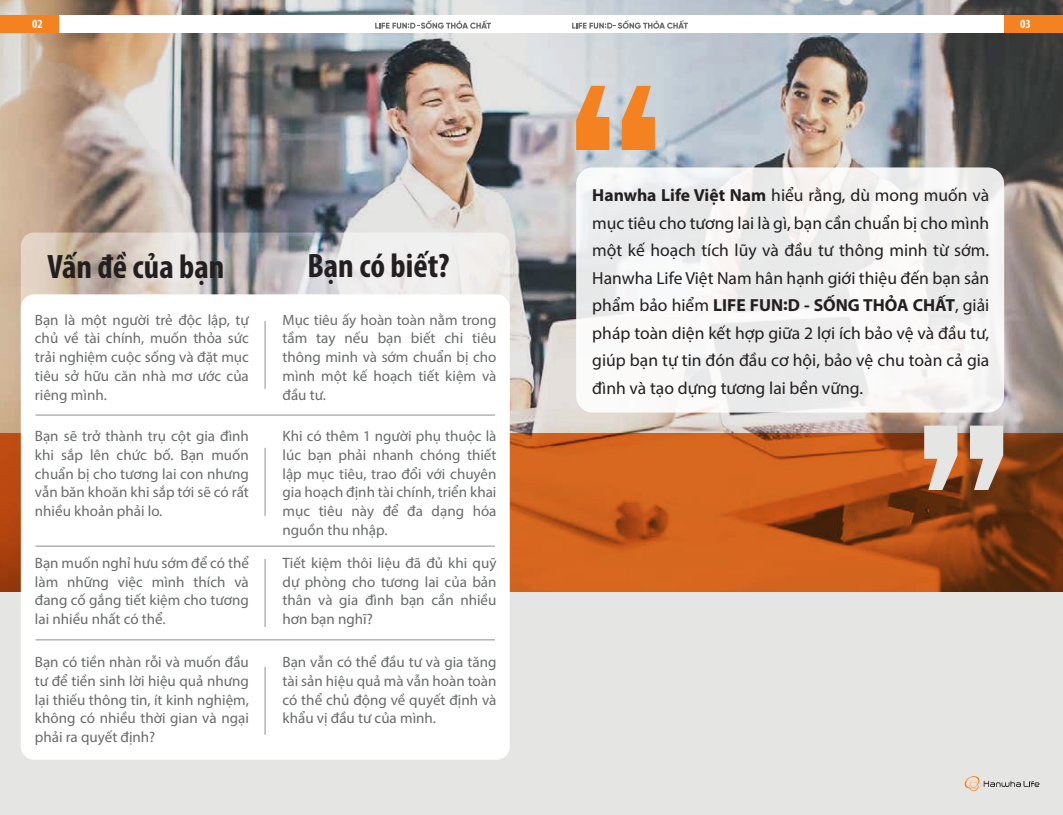
<style>
.page{position:relative;width:1063px;height:815px;background:#fff}
.page>*{position:absolute;margin:0;border:0;box-sizing:border-box;transform-origin:0 0}
.t1{font:700 condensed 34px "Myriad Pro";color:#231f20}
.t2{font:17.5px/27.5px "Myriad Pro";color:#231f20;text-align:justify}
.t3{font:15px/18.8px "Myriad Pro";color:#696b6b;text-align:justify}
.t4{font:700 condensed 12.5px "Myriad Pro";color:#fff}
.s1{font-weight:700}
</style>
<div class="page">
<img style="left:0;top:0;width:1063px;height:815px">
<svg style="left:0;top:433px;width:1063px;height:158px;background:#b75419"></svg>
<svg style="left:21px;top:233px;width:489px;height:71px"></svg>
<svg style="left:576px;top:86px;width:79px;height:64px;background:#e59f64"></svg>
<svg style="left:960px;top:770px;width:86px;height:27px;background:#dbd8d5"></svg>
<hr style="left:959px;top:776px;width:86px;height:1px;background:#35c5ef">
<hr style="left:959px;top:791px;width:86px;height:1px;background:#35c5ef">
<hr style="left:959px;top:797px;width:86px;height:1px;background:#35c5ef">
<div style="left:0;top:15px;width:1063px;height:18px;background:#fff"></div>
<div style="left:0;top:15px;width:59px;height:18px;background:#f58220"></div>
<div style="left:1004px;top:15px;width:59px;height:18px;background:#f58220"></div>
<svg style="left:375px;top:20px;width:116px;height:9px"></svg>
<svg style="left:572px;top:20px;width:116px;height:9px"></svg>
<svg style="left:924px;top:426px;width:79px;height:64px;background:#caac9a"></svg>
<div style="left:21px;top:294px;width:489px;height:466px;background:#fff;border-radius:13px"></div>
<hr style="left:36px;top:415px;width:459px;height:1px;background:#8f8f94">
<hr style="left:36px;top:546px;width:459px;height:1px;background:#8f8f94">
<hr style="left:36px;top:640px;width:459px;height:1px;background:#8f8f94">
<hr style="left:265px;top:321px;width:1px;height:68px;background:#8f8f94">
<hr style="left:265px;top:448px;width:1px;height:68px;background:#8f8f94">
<hr style="left:265px;top:559px;width:1px;height:68px;background:#8f8f94">
<hr style="left:265px;top:667px;width:1px;height:68px;background:#8f8f94">
<div style="left:576px;top:167px;width:428px;height:246px;background:#f3f2f2;border-radius:17px"></div>
<p class="t4" style="left:32px;top:16px;width:12px">02</p>
<p class="t4" style="left:1020px;top:16px;width:12px">03</p>
<h1 class="t1" style="left:47px;top:245px;width:179px">Vấn đề của bạn</h1>
<h1 class="t1" style="left:307px;top:244px;width:144px">Bạn có biết?</h1>
<p class="t3" style="left:35px;top:310px;width:216px">Bạn là một người trẻ độc lập, tự chủ về tài chính, muốn thỏa sức trải nghiệm cuộc sống và đặt mục tiêu sở hữu căn nhà mơ ước của riêng mình.</p>
<p class="t3" style="left:283px;top:310px;width:216px">Mục tiêu ấy hoàn toàn nằm trong tầm tay nếu bạn biết chi tiêu thông minh và sớm chuẩn bị cho mình một kế hoạch tiết kiệm và đầu tư.</p>
<p class="t3" style="left:35px;top:426px;width:216px">Bạn sẽ trở thành trụ cột gia đình khi sắp lên chức bố. Bạn muốn chuẩn bị cho tương lai con nhưng vẫn băn khoăn khi sắp tới sẽ có rất nhiều khoản phải lo.</p>
<p class="t3" style="left:35px;top:553px;width:216px">Bạn muốn nghỉ hưu sớm để có thể làm những việc mình thích và đang cố gắng tiết kiệm cho tương lai nhiều nhất có thể.</p>
<p class="t3" style="left:35px;top:653px;width:216px">Bạn có tiền nhàn rỗi và muốn đầu tư để tiền sinh lời hiệu quả nhưng lại thiếu thông tin, ít kinh nghiệm, không có nhiều thời gian và ngại phải ra quyết định?</p>
<p class="t3" style="left:283px;top:426px;width:216px">Khi có thêm 1 người phụ thuộc là lúc bạn phải nhanh chóng thiết lập mục tiêu, trao đổi với chuyên gia hoạch định tài chính, triển khai mục tiêu này để đa dạng hóa nguồn thu nhập.</p>
<p class="t3" style="left:283px;top:553px;width:216px">Tiết kiệm thôi liệu đã đủ khi quỹ dự phòng cho tương lai của bản thân và gia đình bạn cần nhiều hơn bạn nghĩ?</p>
<p class="t3" style="left:283px;top:653px;width:216px">Bạn vẫn có thể đầu tư và gia tăng tài sản hiệu quả mà vẫn hoàn toàn có thể chủ động về quyết định và khẩu vị đầu tư của mình.</p>
<p class="t2" style="left:592px;top:182px;width:398px"><span class="s1">Hanwha Life Việt Nam</span> hiểu rằng, dù mong muốn và mục tiêu cho tương lai là gì, bạn cần chuẩn bị cho mình một kế hoạch tích lũy và đầu tư thông minh từ sớm.<br>Hanwha Life Việt Nam hân hạnh giới thiệu đến bạn sản phẩm bảo hiểm <span class="s1">LIFE FUN:D - SỐNG THỎA CHẤT</span>, giải pháp toàn diện kết hợp giữa 2 lợi ích bảo vệ và đầu tư, giúp bạn tự tin đón đầu cơ hội, bảo vệ chu toàn cả gia đình và tạo dựng tương lai bền vững.</p>
</div>
